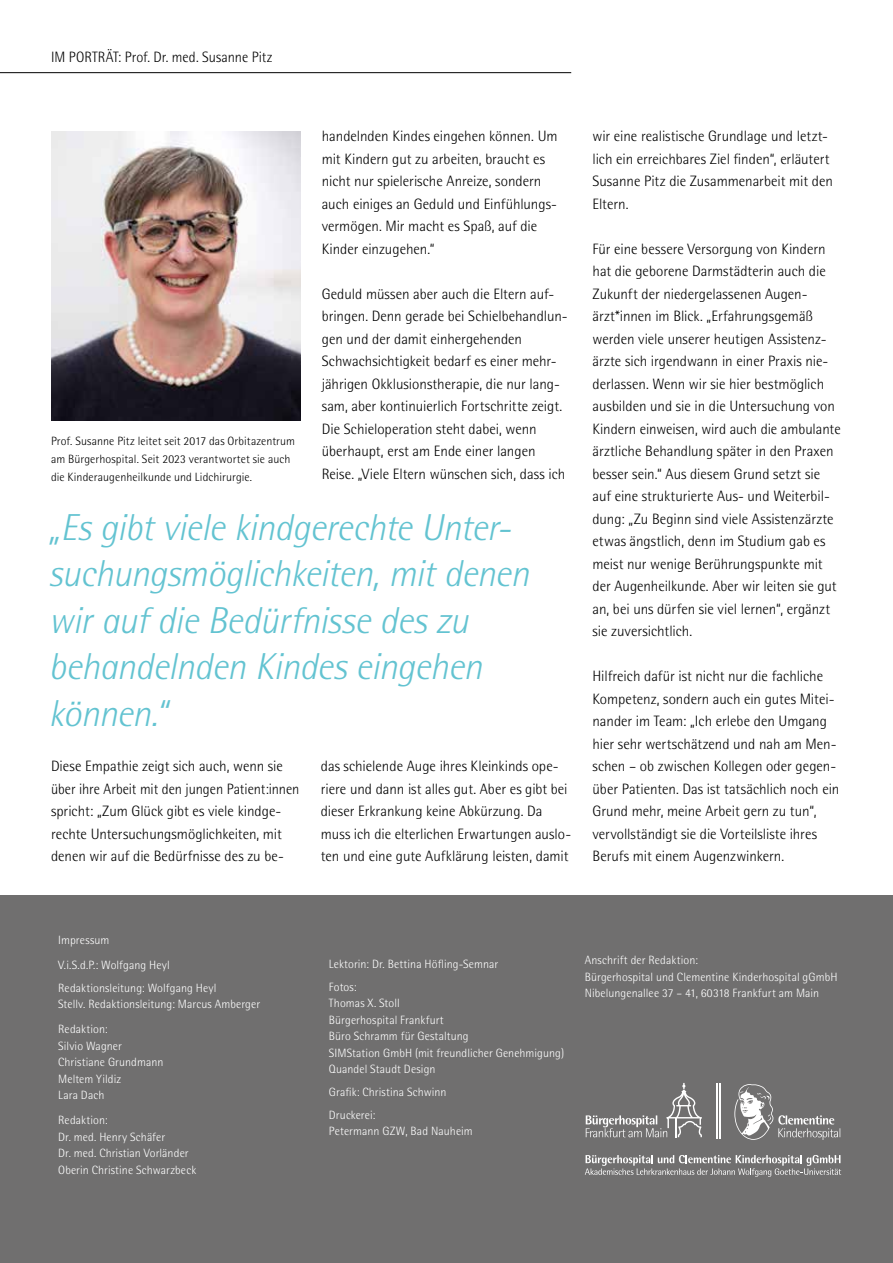
<style>
.page{position:relative;width:893px;height:1263px;background:#fff}
.page>*{position:absolute;margin:0;border:0;box-sizing:border-box;transform-origin:0 0}
.t1{font:italic 300 37.5px/46.5px "Rotis Semi Sans Pro";letter-spacing:-.015em;color:#63c3d1}
.t2{font:300 15px/22.5px "Rotis Semi Sans Pro";color:#000}
.t3{font:300 15px "Rotis Semi Sans Pro";color:#000;scale:.96 1}
.t4{font:300 12px/16.5px "Rotis Semi Sans Pro";letter-spacing:.01em;color:#fff}
.t5{font:300 12px/18px "Rotis Semi Sans Pro";letter-spacing:.01em;color:#000}
</style>
<div class="page">
<img style="left:51px;top:132px;width:249px;height:289px">
<div style="left:0;top:896px;width:893px;height:367px;background:#706f6f"></div>
<hr style="left:720px;top:1083px;width:1px;height:55px;background:#fff">
<hr style="left:716px;top:1083px;width:2px;height:55px;background:#fff">
<svg style="left:586px;top:1083px;width:116px;height:54px"></svg>
<svg style="left:585px;top:1155px;width:256px;height:22px"></svg>
<svg style="left:734px;top:1084px;width:106px;height:56px"></svg>
<hr style="left:0;top:72px;width:571px;height:1px;background:#000">
<p class="t3" style="left:51px;top:49px;width:232px">IM PORTRÄT: Prof. Dr. med. Susanne Pitz</p>
<p class="t5" style="left:51px;top:432px;width:246px">Prof. Susanne Pitz leitet seit 2017 das Orbitazentrum am Bürgerhospital. Seit 2023 verantwortet sie auch die Kinderaugenheilkunde und Lidchirurgie.</p>
<p class="t2" style="left:322px;top:125px;width:237px">handelnden Kindes eingehen können. Um mit Kindern gut zu arbeiten, braucht es nicht nur spielerische Anreize, sondern auch einiges an Geduld und Einfühlungs&shy;vermögen. Mir macht es Spaß, auf die Kinder einzugehen.“</p>
<p class="t2" style="left:322px;top:282px;width:247px">Geduld müssen aber auch die Eltern auf&shy;bringen. Denn gerade bei Schielbehandlun&shy;gen und der damit einhergehenden Schwachsichtigkeit bedarf es einer mehr&shy;jährigen Okklusionstherapie, die nur lang&shy;sam, aber kontinuierlich Fortschritte zeigt.<br>Die Schieloperation steht dabei, wenn überhaupt, erst am Ende einer langen Reise. „Viele Eltern wünschen sich, dass ich</p>
<h1 class="t1" style="left:49px;top:504px;width:482px">„Es gibt viele kindgerechte Unter&shy;suchungsmöglichkeiten, mit denen wir auf die Bedürfnisse des zu behandelnden Kindes eingehen können.“</h1>
<p class="t2" style="left:51px;top:755px;width:250px">Diese Empathie zeigt sich auch, wenn sie über ihre Arbeit mit den jungen Patient:innen spricht: „Zum Glück gibt es viele kindge&shy;rechte Untersuchungsmöglichkeiten, mit denen wir auf die Bedürfnisse des zu be-</p>
<p class="t2" style="left:321px;top:755px;width:252px">das schielende Auge ihres Kleinkinds ope&shy;riere und dann ist alles gut. Aber es gibt bei dieser Erkrankung keine Abkürzung. Da muss ich die elterlichen Erwartungen auslo&shy;ten und eine gute Aufklärung leisten, damit</p>
<p class="t2" style="left:592px;top:125px;width:242px">wir eine realistische Grundlage und letzt&shy;lich ein erreichbares Ziel finden“, erläutert Susanne Pitz die Zusammenarbeit mit den Eltern.</p>
<p class="t2" style="left:592px;top:237px;width:250px">Für eine bessere Versorgung von Kindern hat die geborene Darmstädterin auch die Zukunft der niedergelassenen Augen&shy;ärzt*innen im Blick. „Erfahrungsgemäß werden viele unserer heutigen Assistenz&shy;ärzte sich irgendwann in einer Praxis nie&shy;derlassen. Wenn wir sie hier bestmöglich ausbilden und sie in die Untersuchung von Kindern einweisen, wird auch die ambulante ärztliche Behandlung später in den Praxen besser sein.“ Aus diesem Grund setzt sie auf eine strukturierte Aus- und Weiterbil&shy;dung: „Zu Beginn sind viele Assistenzärzte etwas ängstlich, denn im Studium gab es meist nur wenige Berührungspunkte mit der Augenheilkunde. Aber wir leiten sie gut an, bei uns dürfen sie viel lernen“, ergänzt sie zuversichtlich.</p>
<p class="t2" style="left:592px;top:665px;width:248px">Hilfreich dafür ist nicht nur die fachliche Kompetenz, sondern auch ein gutes Mitei&shy;nander im Team: „Ich erlebe den Umgang hier sehr wertschätzend und nah am Men&shy;schen – ob zwischen Kollegen oder gegen&shy;über Patienten. Das ist tatsächlich noch ein Grund mehr, meine Arbeit gern zu tun“, vervollständigt sie die Vorteilsliste ihres Berufs mit einem Augenzwinkern.</p>
<p class="t4" style="left:58px;top:927px;width:113px;line-height:25px">Impressum<br>V.i.S.d.P.: Wolfgang Heyl</p>
<p class="t4" style="left:58px;top:979px;width:203px">Redaktionsleitung: Wolfgang Heyl<br>Stellv. Redaktionsleitung: Marcus Amberger</p>
<p class="t4" style="left:58px;top:1021px;width:107px">Redaktion:<br>Silvio Wagner<br>Christiane Grundmann<br>Meltem Yildiz<br>Lara Dach</p>
<p class="t4" style="left:58px;top:1112px;width:140px">Redaktion:<br>Dr. med. Henry Schäfer<br>Dr. med. Christian Vorländer<br>Oberin Christine Schwarzbeck</p>
<p class="t4" style="left:329px;top:953px;width:171px;line-height:22px">Lektorin: Dr. Bettina Höfling-Semnar<br>Fotos:</p>
<p class="t4" style="left:329px;top:995px;width:237px">Thomas X. Stoll<br>Bürgerhospital Frankfurt<br>Büro Schramm für Gestaltung<br>SIMStation GmbH (mit freundlicher Genehmigung)<br>Quandel Staudt Design</p>
<p class="t4" style="left:329px;top:1080px;width:119px;line-height:22.8px">Grafik: Christina Schwinn<br>Druckerei:</p>
<p class="t4" style="left:329px;top:1123px;width:145px">Petermann GZW, Bad Nauheim</p>
<p class="t4" style="left:585px;top:952px;width:254px">Anschrift der Redaktion:<br>Bürgerhospital und Clementine Kinderhospital gGmbH<br>Nibelungenallee 37 – 41, 60318 Frankfurt am Main</p>
</div>
